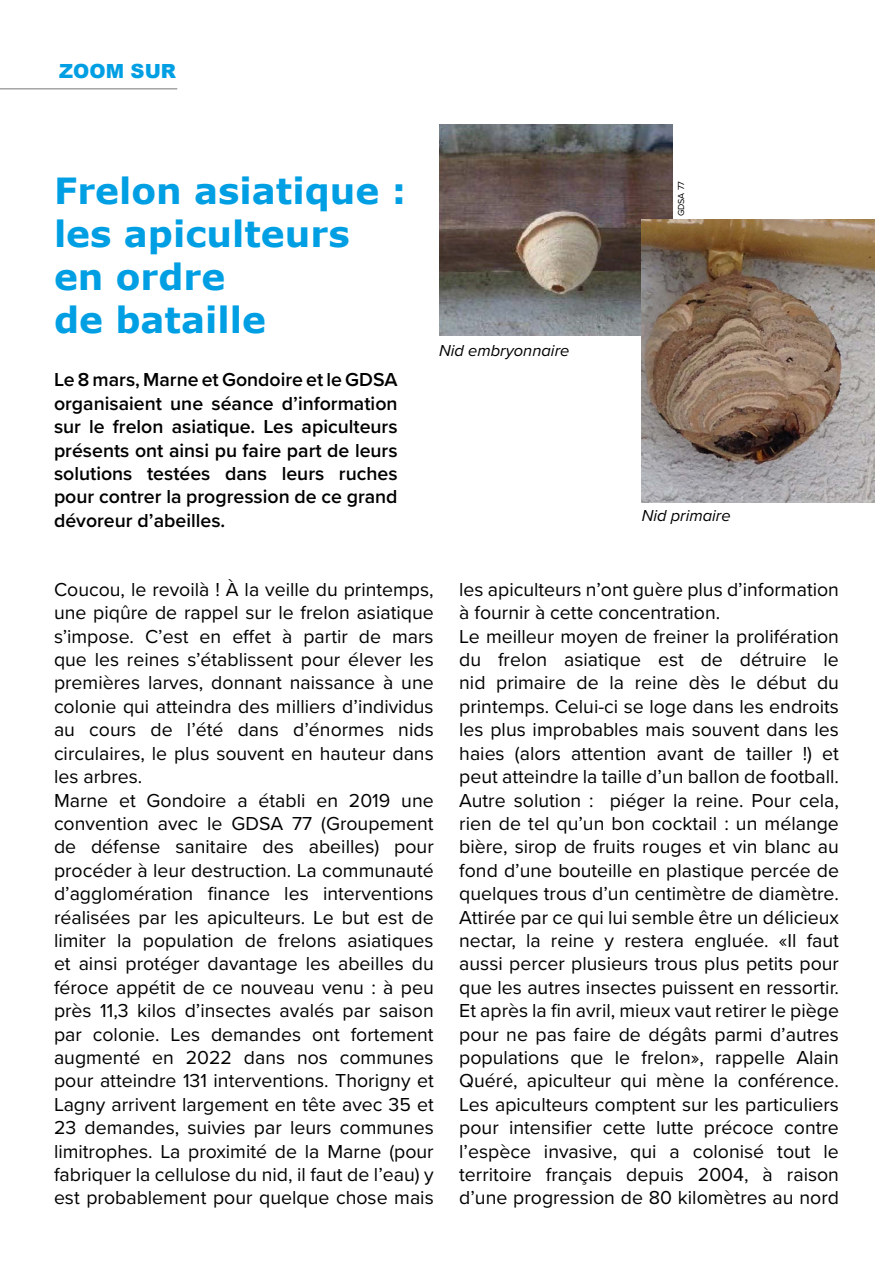
<style>
.page{position:relative;width:893px;height:1263px;background:#fff}
.page>*{position:absolute;margin:0;border:0;box-sizing:border-box;transform-origin:0 0}
.t1{font:700 36px/43.2px "Verdana";color:#009fe3}
.t2{font:19.5px/23.4px "Proxima Nova";color:#000}
.t3{font:600 19.5px/23.4px "Proxima Nova";color:#000;text-align:justify}
.t4{font:900 19.5px "Arial";color:#009fe3}
.t5{font:italic 16.5px "Proxima Nova";color:#000}
.t6{font:9px "Proxima Nova";color:#000}
</style>
<div class="page">
<hr style="left:0;top:88px;width:177px;height:2px;background:#a6a5a5">
<img style="left:439px;top:125px;width:233px;height:211px">
<img style="left:642px;top:220px;width:233px;height:282px">
<p class="t4" style="left:59px;top:57px;width:118px">ZOOM SUR</p>
<h1 class="t1" style="left:54px;top:169px;width:354px">Frelon asiatique : les apiculteurs en ordre<br>de bataille</h1>
<p class="t3" style="left:54px;top:368px;width:345px">Le 8 mars, Marne et Gondoire et le GDSA organisaient une séance d’information sur le frelon asiatique. Les apiculteurs présents ont ainsi pu faire part de leurs solutions testées dans leurs ruches pour contrer la progression de ce grand dévoreur d’abeilles.</p>
<p class="t5" style="left:439px;top:338px;width:132px">Nid embryonnaire</p>
<p class="t6" style="left:674px;top:216px;width:37px;rotate:-90deg">GDSA 77</p>
<p class="t5" style="left:642px;top:503px;width:91px">Nid primaire</p>
<p class="t2" style="left:54px;top:577px;width:381px">Coucou, le revoilà ! À la veille du printemps, une piqûre de rappel sur le frelon asiatique s’impose. C’est en effet à partir de mars que les reines s’établissent pour élever les premières larves, donnant naissance à une colonie qui atteindra des milliers d’individus au cours de l’été dans d’énormes nids circulaires, le plus souvent en hauteur dans les arbres.<br>Marne et Gondoire a établi en 2019 une convention avec le GDSA 77 (Groupement de défense sanitaire des abeilles) pour procéder à leur destruction. La communauté d’agglomération finance les interventions réalisées par les apiculteurs. Le but est de limiter la population de frelons asiatiques et ainsi protéger davantage les abeilles du féroce appétit de ce nouveau venu : à peu près 11,3 kilos d’insectes avalés par saison par colonie. Les demandes ont fortement augmenté en 2022 dans nos communes pour atteindre 131 interventions. Thorigny et Lagny arrivent largement en tête avec 35 et 23 demandes, suivies par leurs communes limitrophes. La proximité de la Marne (pour fabriquer la cellulose du nid, il faut de l’eau) y est probablement pour quelque chose mais</p>
<p class="t2" style="left:459px;top:577px;width:381px">les apiculteurs n’ont guère plus d’information à fournir à cette concentration.<br>Le meilleur moyen de freiner la prolifération du frelon asiatique est de détruire le nid primaire de la reine dès le début du printemps. Celui-ci se loge dans les endroits les plus improbables mais souvent dans les haies (alors attention avant de tailler !) et peut atteindre la taille d’un ballon de football.<br>Autre solution : piéger la reine. Pour cela, rien de tel qu’un bon cocktail : un mélange bière, sirop de fruits rouges et vin blanc au fond d’une bouteille en plastique percée de quelques trous d’un centimètre de diamètre.<br>Attirée par ce qui lui semble être un délicieux nectar, la reine y restera engluée. «Il faut aussi percer plusieurs trous plus petits pour que les autres insectes puissent en ressortir.<br>Et après la fin avril, mieux vaut retirer le piège pour ne pas faire de dégâts parmi d’autres populations que le frelon», rappelle Alain Quéré, apiculteur qui mène la conférence.<br>Les apiculteurs comptent sur les particuliers pour intensifier cette lutte précoce contre l’espèce invasive, qui a colonisé tout le territoire français depuis 2004, à raison d’une progression de 80 kilomètres au nord</p>
</div>
